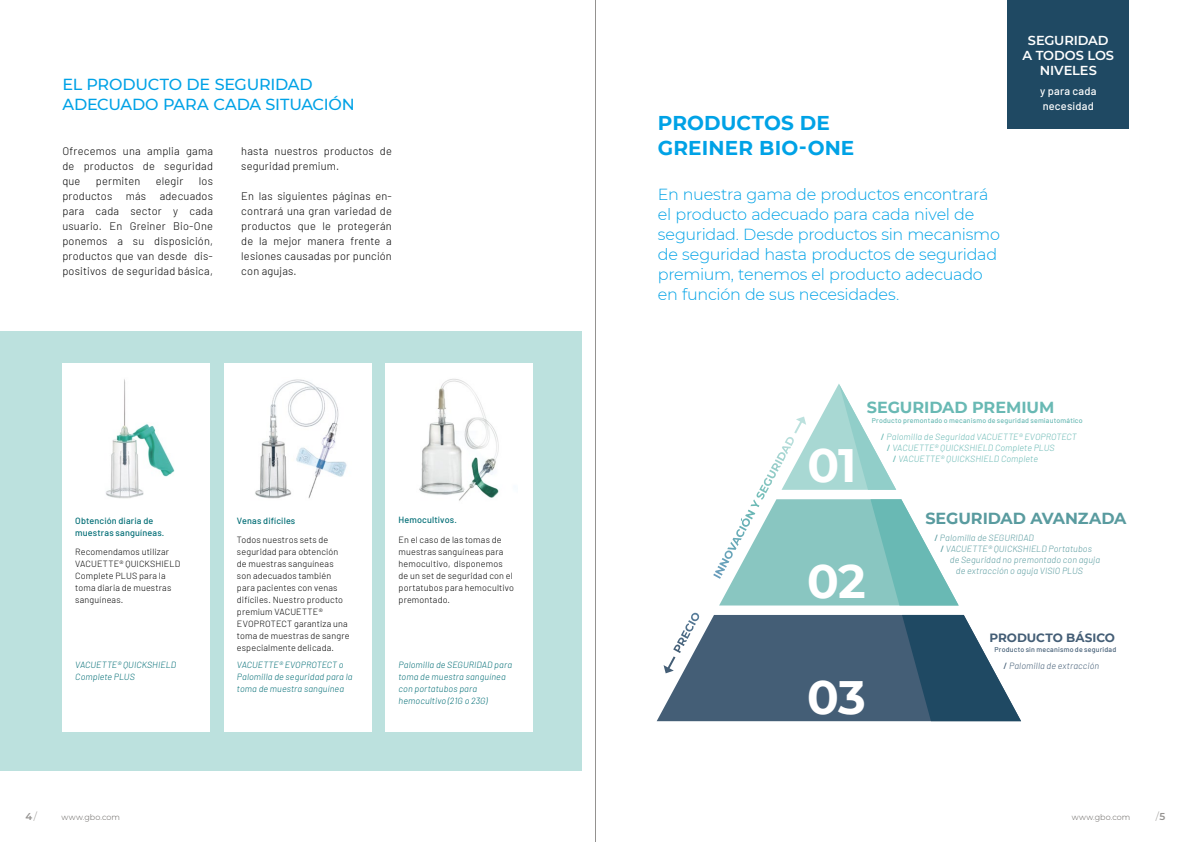
<style>
.page{position:relative;width:1191px;height:842px;background:#fff}
.page>*{position:absolute;margin:0;border:0;box-sizing:border-box;transform-origin:0 0}
.t1{font:700 46.8px "Montserrat";color:#fff}
.t2{font:700 20px/25px "Montserrat";letter-spacing:.005em;color:#00a2e6}
.t3{font:300 16px/20px "Montserrat";letter-spacing:-.015em;color:#00a2e6}
.t4{font:500 16px/20px "Montserrat";letter-spacing:-.01em;color:#00a2e6}
.t5{font:700 16px "Montserrat";letter-spacing:-.005em;color:#599b9f}
.t6{font:700 16px "Montserrat";letter-spacing:-.005em;color:#69b9b4}
.t7{font:600 13px/15px "Montserrat";letter-spacing:-.005em;color:#fff;text-align:center}
.t8{font:700 12px "Montserrat";letter-spacing:-.005em;color:#445e76}
.t9{font:300 11px/15px "Barlow";letter-spacing:.015em;color:#000;text-align:justify}
.t10{font:500 11px/15px "Barlow";letter-spacing:.02em;color:#fff}
.t11{font:600 10px "Montserrat";color:#949290}
.t12{font:300 10px "Montserrat";color:#949290}
.t13{font:300 9px/12px "Barlow";letter-spacing:.02em;color:#000}
.t14{font:italic 300 9px/12px "Barlow";letter-spacing:.015em;color:#006d75}
.t15{font:italic 300 9px "Barlow";letter-spacing:.015em;color:#599b9f}
.t16{font:italic 300 9px "Barlow";letter-spacing:.01em;color:#69b9b4}
.t17{font:500 9px/12px "Barlow";letter-spacing:.02em;color:#006d75}
.t18{font:italic 300 9px "Barlow";letter-spacing:.015em;color:#445e76}
.t19{font:300 8px "Montserrat";letter-spacing:.015em;color:#605d5a}
.t20{font:500 7px "Barlow";letter-spacing:.03em;color:#69b9b4}
.t21{font:500 7px "Barlow";letter-spacing:.03em;color:#445e76}
.s1{font-weight:500;font-style:normal}
.s2{font-weight:300}
.s3{font-weight:600}
</style>
<div class="page">
<div style="left:0;top:331px;width:581px;height:439px;background:#bce1de"></div>
<div style="left:62px;top:364px;width:148px;height:368px;background:#fff"></div>
<div style="left:224px;top:364px;width:147px;height:368px;background:#fff"></div>
<div style="left:386px;top:364px;width:147px;height:368px;background:#fff"></div>
<img style="left:255px;top:379px;width:92px;height:120px">
<img style="left:105px;top:379px;width:70px;height:120px">
<img style="left:419px;top:379px;width:80px;height:122px">
<div style="left:1007px;top:0;width:121px;height:129px;background:#1f4963"></div>
<svg style="left:657px;top:615px;width:364px;height:106px;background:#587186"></svg>
<svg style="left:719px;top:384px;width:239px;height:221px"></svg>
<hr style="left:595px;top:0;width:1px;height:842px;background:#949290">
<h3 class="t4" style="left:62px;top:74px;width:294px">EL PRODUCTO DE SEGURIDAD<br>ADECUADO PARA CADA SITUACIÓN</h3>
<p class="t9" style="left:62px;top:143px;width:152px">Ofrecemos una amplia gama de productos de seguridad que</p>
<p class="t9" style="left:96px;top:173px;width:46px">permiten</p>
<p class="t9" style="left:156px;top:173px;width:29px">elegir</p>
<p class="t9" style="left:62px;top:173px;width:152px;text-indent:136px">los productos más adecuados para cada sector y cada usuario. En Greiner Bio-One ponemos a su disposición, productos que van desde dis&shy;positivos de seguridad básica,</p>
<p class="t9" style="left:241px;top:143px;width:152px">hasta nuestros productos de seguridad premium.</p>
<p class="t9" style="left:241px;top:188px;width:152px">En las siguientes páginas en&shy;contrará una gran variedad de productos que le protegerán de la mejor manera frente a lesiones causadas por punción con agujas.</p>
<p class="t17" style="left:75px;top:514px;width:91px">Obtención diaria de muestras sanguíneas.</p>
<p class="t13" style="left:75px;top:545px;width:107px">Recomendamos utilizar<br>VACUETTE® QUICKSHIELD<br>Complete PLUS para la toma diaria de muestras sanguíneas.</p>
<p class="t14" style="left:75px;top:658px;width:102px">VACUETTE® QUICKSHIELD<br>Complete PLUS</p>
<p class="t17" style="left:237px;top:514px;width:60px">Venas difíciles</p>
<p class="t13" style="left:237px;top:533px;width:114px">Todos nuestros sets de seguridad para obtención de muestras sanguíneas son adecuados también para pacientes con venas difíciles. Nuestro producto premium VACUETTE®<br>EVOPROTECT garantiza una toma de muestras de sangre especialmente delicada.</p>
<p class="t14" style="left:237px;top:658px;width:117px">VACUETTE® EVOPROTECT o<br>Palomilla de seguridad para la toma de muestra sanguínea</p>
<p class="t17" style="left:398px;top:513px;width:60px">Hemocultivos.</p>
<p class="t13" style="left:398px;top:533px;width:117px">En el caso de las tomas de muestras sanguíneas para hemocultivo, disponemos de un set de seguridad con el portatubos para hemocultivo premontado.</p>
<p class="t14" style="left:398px;top:658px;width:115px">Palomilla de SEGURIDAD para toma de muestra sanguínea con portatubos para hemocultivo (21G o 23G)</p>
<h2 class="t2" style="left:658px;top:109px;width:198px">PRODUCTOS DE<br>GREINER BIO-ONE</h2>
<h3 class="t3" style="left:658px;top:184px;width:343px">En nuestra gama de productos encontrará el producto adecuado para cada nivel de seguridad. Desde productos sin mecanismo de seguridad hasta productos de seguridad premium, tenemos el producto adecuado en función de sus necesidades.</h3>
<h3 class="t7" style="left:1022px;top:32px;width:93px">SEGURIDAD<br>A TODOS LOS<br>NIVELES</h3>
<p class="t10" style="left:1040px;top:83px;width:58px">y para cada necesidad</p>
<h1 class="t1" style="left:807px;top:431px;width:51px">01</h1>
<h3 class="t6" style="left:867px;top:396px;width:189px">SEGURIDAD PREMIUM</h3>
<p class="t20" style="left:872px;top:415px;width:212px">Producto premontado o mecanismo de seguridad semiautomático</p>
<p class="t16" style="left:881px;top:430px;width:197px"><span class="s1">/</span> Palomilla de Seguridad VACUETTE® EVOPROTECT</p>
<p class="t16" style="left:887px;top:441px;width:169px"><span class="s1">/</span> VACUETTE® QUICKSHIELD Complete PLUS</p>
<p class="t16" style="left:893px;top:452px;width:146px"><span class="s1">/</span> VACUETTE® QUICKSHIELD Complete</p>
<h1 class="t1" style="left:807px;top:547px;width:60px">02</h1>
<h1 class="t1" style="left:807px;top:664px;width:60px">03</h1>
<h3 class="t5" style="left:925px;top:507px;width:203px">SEGURIDAD AVANZADA</h3>
<p class="t15" style="left:934px;top:531px;width:101px"><span class="s1">/</span> Palomilla de SEGURIDAD</p>
<p class="t15" style="left:940px;top:542px;width:153px"><span class="s1">/</span> VACUETTE® QUICKSHIELD Portatubos</p>
<p class="t15" style="left:950px;top:553px;width:152px">de Seguridad no premontado con aguja</p>
<p class="t15" style="left:956px;top:564px;width:129px">de extracción o aguja VISIO PLUS</p>
<h3 class="t8" style="left:989px;top:629px;width:127px">PRODUCTO BÁSICO</h3>
<p class="t21" style="left:994px;top:645px;width:123px">Producto sin mecanismo de seguridad</p>
<p class="t18" style="left:1003px;top:659px;width:97px"><span class="s1">/</span> Palomilla de extracción</p>
<p class="t11" style="left:26px;top:809px;width:13px">4 <span class="s2">/</span></p>
<p class="t19" style="left:62px;top:812px;width:60px">www.gbo.com</p>
<p class="t19" style="left:1071px;top:812px;width:60px">www.gbo.com</p>
<p class="t12" style="left:1155px;top:810px;width:11px">/ <span class="s3">5</span></p>
</div>
